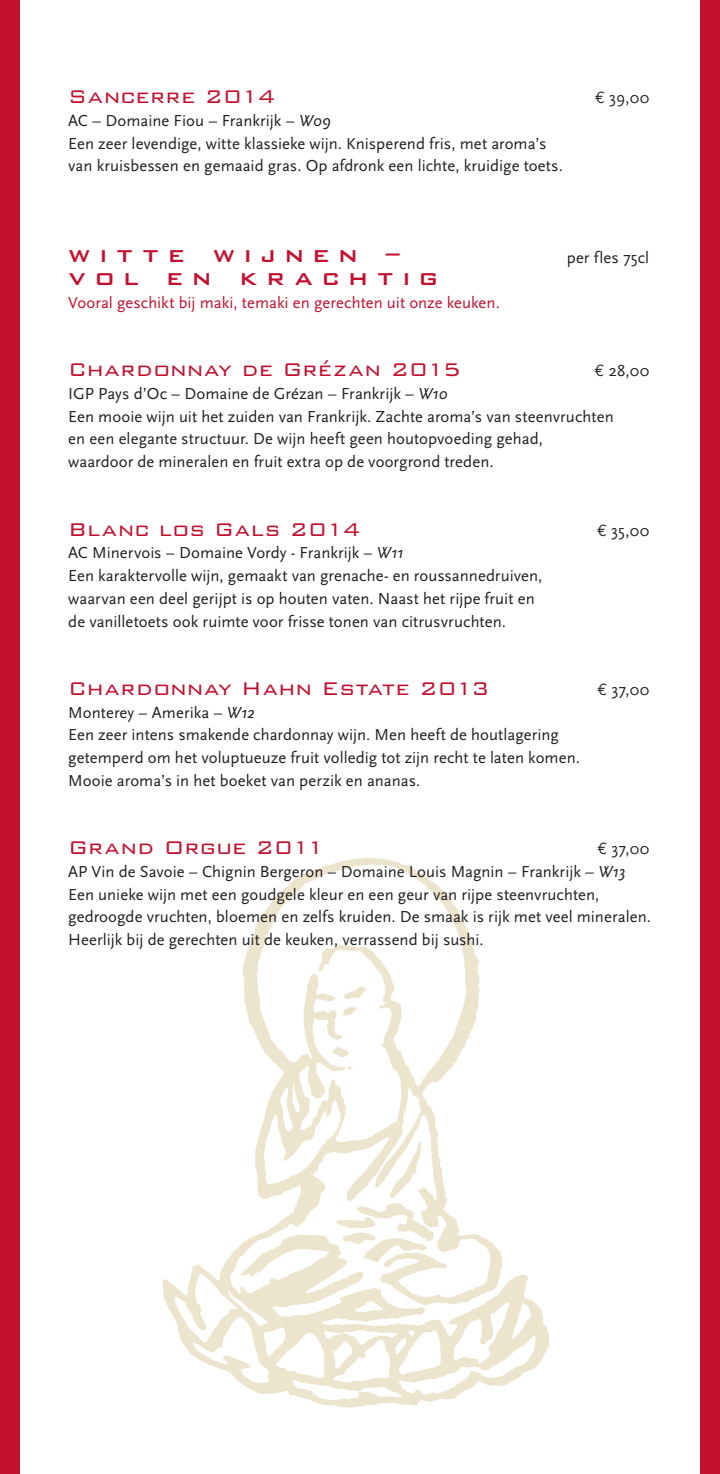
<style>
.page{position:relative;width:720px;height:1474px;background:#fff}
.page>*{position:absolute;margin:0;border:0;box-sizing:border-box;transform-origin:0 0}
.t1{font:500 28px/22.8px "Bank Gothic BT";letter-spacing:.315em;color:#c3102f}
.t2{font:300 24.5px "Bank Gothic BT";letter-spacing:.01em;color:#c3102f}
.t3{font:16.62px/22.8px "Scala Sans";letter-spacing:.005em;color:#231f20}
.t4{font:16.62px "Scala Sans";color:#c3102f}
.s1{font-family:"Euro Mono"}
.s2{font-style:italic}
</style>
<div class="page">
<div style="left:699px;top:0;width:20px;height:1473px;background:#c3102f"></div>
<div style="left:0;top:0;width:20px;height:1473px;background:#c3102f"></div>
<img style="left:162px;top:857px;width:388px;height:551px">
<h2 class="t2" style="left:68px;top:84px;width:208px">Sancerre 2014</h2>
<p class="t3" style="left:595px;top:87px;width:56px"><span class="s1">€</span> 39,00</p>
<p class="t3" style="left:68px;top:109px;width:496px">AC – Domaine Fiou – Frankrijk – <span class="s2">W09<br></span>Een zeer levendige, witte klassieke wijn. Knisperend fris, met aroma’s van kruisbessen en gemaaid gras. Op afdronk een lichte, kruidige toets.</p>
<h1 class="t1" style="left:68px;top:243px;width:371px">witte wijnen – vol en krachtig</h1>
<p class="t4" style="left:68px;top:293px;width:433px">Vooral geschikt bij maki, temaki en gerechten uit onze keuken.</p>
<p class="t3" style="left:566px;top:246px;width:84px">per fles 75cl</p>
<h2 class="t2" style="left:68px;top:357px;width:394px">Chardonnay de Grézan 2015</h2>
<p class="t3" style="left:594px;top:360px;width:56px"><span class="s1">€</span> 28,00</p>
<p class="t3" style="left:68px;top:382px;width:546px">IGP Pays d’Oc – Domaine de Grézan – Frankrijk – <span class="s2">W10<br></span>Een mooie wijn uit het zuiden van Frankrijk. Zachte aroma’s van steenvruchten en een elegante structuur. De wijn heeft geen houtopvoeding gehad,<br>waardoor de mineralen en fruit extra op de voorgrond treden.</p>
<h2 class="t2" style="left:68px;top:516px;width:293px">Blanc los Gals 2014</h2>
<p class="t3" style="left:596px;top:519px;width:54px"><span class="s1">€</span> 35,00</p>
<p class="t3" style="left:68px;top:542px;width:475px">AC Minervois – Domaine Vordy - Frankrijk – <span class="s2">W11<br></span>Een karaktervolle wijn, gemaakt van grenache- en roussannedruiven, waarvan een deel gerijpt is op houten vaten. Naast het rijpe fruit en de vanilletoets ook ruimte voor frisse tonen van citrusvruchten.</p>
<h2 class="t2" style="left:68px;top:675px;width:422px">Chardonnay Hahn Estate 2013</h2>
<p class="t3" style="left:597px;top:678px;width:53px"><span class="s1">€</span> 37,00</p>
<p class="t3" style="left:68px;top:701px;width:513px">Monterey – Amerika – <span class="s2">W12<br></span>Een zeer intens smakende chardonnay wijn. Men heeft de houtlagering getemperd om het voluptueuze fruit volledig tot zijn recht te laten komen.<br>Mooie aroma’s in het boeket van perzik en ananas.</p>
<h2 class="t2" style="left:68px;top:834px;width:258px">Grand Orgue 2011</h2>
<p class="t3" style="left:68px;top:837px;width:584px;text-indent:529px"><span class="s1">€</span> 37,00<br>AP Vin de Savoie – Chignin Bergeron – Domaine Louis Magnin – Frankrijk – <span class="s2">W13<br></span>Een unieke wijn met een goudgele kleur en een geur van rijpe steenvruchten, gedroogde vruchten, bloemen en zelfs kruiden. De smaak is rijk met veel mineralen.<br>Heerlijk bij de gerechten uit de keuken, verrassend bij sushi.</p>
</div>
